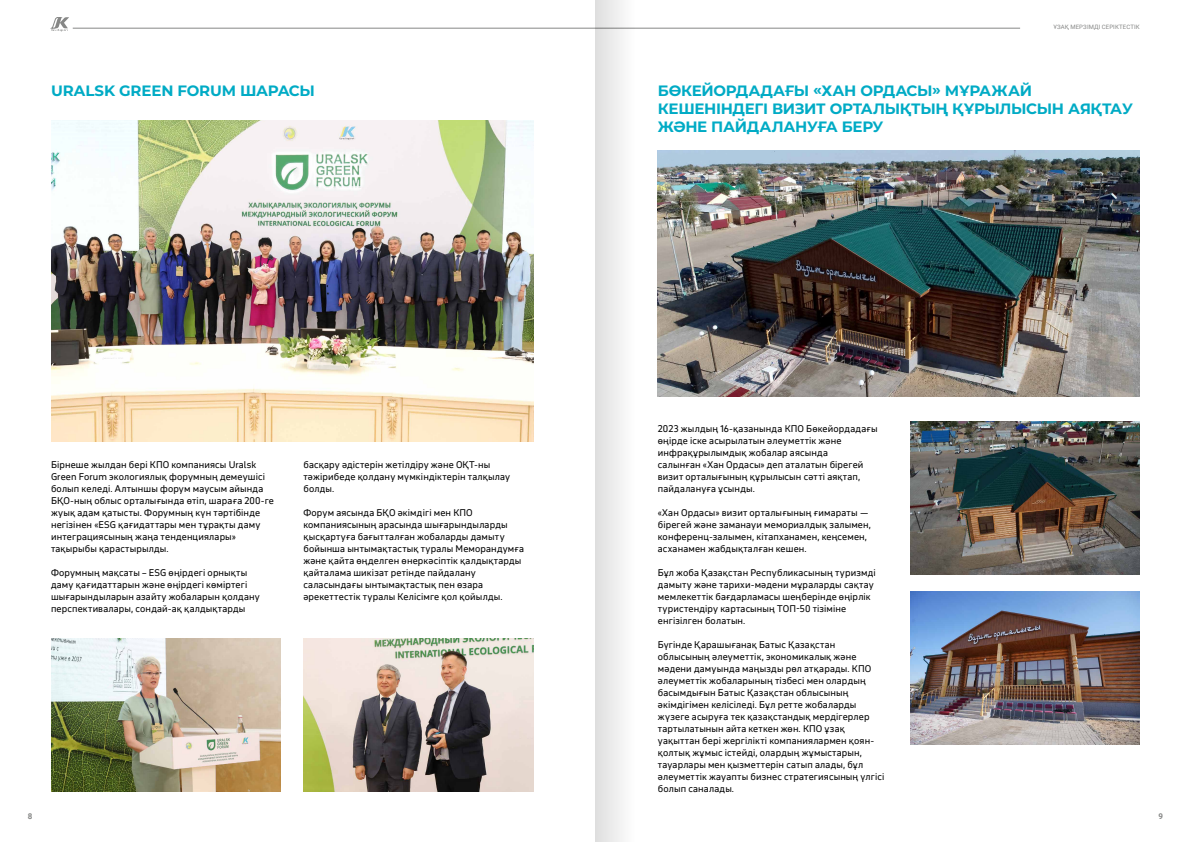
<style>
.page{position:relative;width:1191px;height:842px;background:#fff}
.page>*{position:absolute;margin:0;border:0;box-sizing:border-box;transform-origin:0 0}
.t1{font:700 15px/18px "Montserrat";letter-spacing:-.02em;color:#00abc5}
.t2{font:9px/12px "November LCG";letter-spacing:.015em;color:#000}
.t3{font:700 8px "Roboto";color:#868786}
.t4{font:6px "Roboto";letter-spacing:.025em;color:#868786}
</style>
<div class="page">
<img style="left:51px;top:120px;width:482px;height:321px">
<img style="left:658px;top:151px;width:482px;height:245px">
<img style="left:303px;top:639px;width:230px;height:153px">
<img style="left:51px;top:639px;width:230px;height:153px">
<img style="left:910px;top:421px;width:230px;height:153px">
<img style="left:910px;top:592px;width:230px;height:153px">
<div style="left:595px;top:0;width:51px;height:842px;background:linear-gradient(to right,#dfdfdf,#fff)"></div>
<svg style="left:50px;top:17px;width:19px;height:14px"></svg>
<hr style="left:73px;top:28px;width:947px;height:1px;background:#868786">
<h1 class="t1" style="left:51px;top:81px;width:265px">URALSK GREEN FORUM ШАРАСЫ</h1>
<p class="t2" style="left:51px;top:458px;width:224px">Бірнеше жылдан бері КПО компаниясы Uralsk Green Forum экологиялық форумның демеушісі болып келеді. Алтыншы форум маусым айында БҚО-ның облыс орталығында өтіп, шараға 200-ге жуық адам қатысты. Форумның күн тәртібінде негізінен «ESG қағидаттары мен тұрақты даму интеграциясының жаңа тенденциялары» тақырыбы қарастырылды.</p>
<p class="t2" style="left:51px;top:566px;width:210px">Форумның мақсаты – ESG өңірдегі орнықты даму қағидаттарын және өңірдегі көміртегі шығарындыларын азайту жобаларын қолдану перспективалары, сондай-ақ қалдықтарды</p>
<p class="t2" style="left:303px;top:458px;width:208px">басқару әдістерін жетілдіру және ОҚТ-ны тәжірибеде қолдану мүмкіндіктерін талқылау болды.</p>
<p class="t2" style="left:303px;top:506px;width:222px">Форум аясында БҚО әкімдігі мен КПО компаниясының арасында шығарындыларды қысқартуға бағытталған жобаларды дамыту бойынша ынтымақтастық туралы Меморандумға және қайта өңделген өнеркәсіптік қалдықтарды қайталама шикізат ретінде пайдалану саласындағы ынтымақтастық пен өзара әрекеттестік туралы Келісімге қол қойылды.</p>
<p class="t4" style="left:1053px;top:23px;width:88px">ҰЗАҚ МЕРЗІМДІ СЕРІКТЕСТІК</p>
<h1 class="t1" style="left:658px;top:81px;width:476px">БӨКЕЙОРДАДАҒЫ «ХАН ОРДАСЫ» МҰРАЖАЙ<br>КЕШЕНІНДЕГІ ВИЗИТ ОРТАЛЫҚТЫҢ ҚҰРЫЛЫСЫН АЯҚТАУ<br>ЖӘНЕ ПАЙДАЛАНУҒА БЕРУ</h1>
<p class="t2" style="left:658px;top:422px;width:221px">2023 жылдың 16-қазанында КПО Бөкейордадағы өңірде іске асырылатын әлеуметтік және инфрақұрылымдық жобалар аясында<br>салынған «Хан Ордасы» деп аталатын бірегей визит орталығының құрылысын сәтті аяқтап, пайдалануға ұсынды.</p>
<p class="t2" style="left:658px;top:506px;width:215px">«Хан Ордасы» визит орталығының ғимараты — бірегей және заманауи мемориалдық залымен, конференц-залымен, кітапханамен, кеңсемен, асханамен жабдықталған кешен.</p>
<p class="t2" style="left:658px;top:566px;width:219px">Бұл жоба Қазақстан Республикасының туризмді дамыту және тарихи-мәдени мұраларды сақтау мемлекеттік бағдарламасы шеңберінде өңірлік туристендіру картасының ТОП-50 тізіміне енгізілген болатын.</p>
<p class="t2" style="left:658px;top:638px;width:228px">Бүгінде Қарашығанақ Батыс Қазақстан облысының әлеуметтік, экономикалық және мәдени дамуында маңызды рөл атқарады. КПО әлеуметтік жобаларының тізбесі мен олардың басымдығын Батыс Қазақстан облысының әкімдігімен келісіледі. Бұл ретте жобаларды жүзеге асыруға тек қазақстандық мердігерлер тартылатынын айта кеткен жөн. КПО ұзақ уақыттан бері жергілікті компаниялармен қоян&shy;қолтық жұмыс істейді, олардың жұмыстарын, тауарлары мен қызметтерін сатып алады, бұл әлеуметтік жауапты бизнес стратегиясының үлгісі болып саналады.</p>
<p class="t3" style="left:28px;top:811px;width:6px">8</p>
<p class="t3" style="left:1158px;top:811px;width:6px">9</p>
</div>
